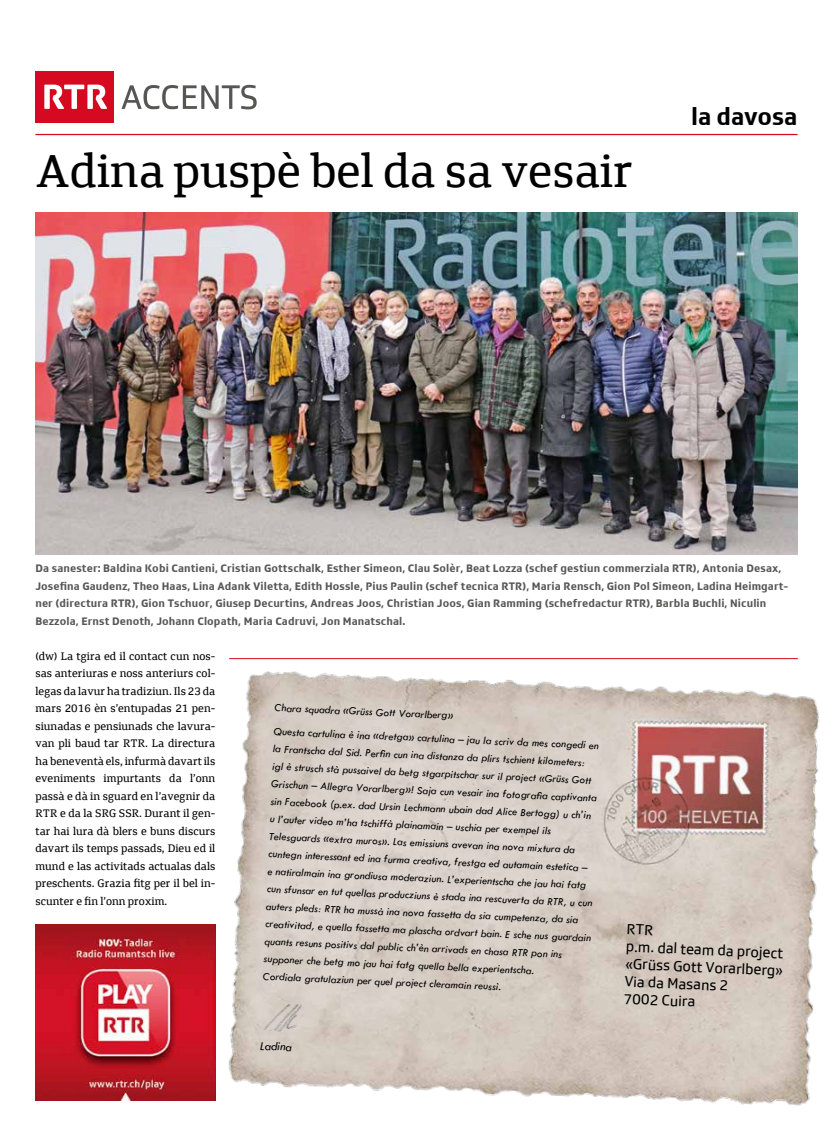
<style>
.page{position:relative;width:833px;height:1134px;background:#fff}
.page>*{position:absolute;margin:0;border:0;box-sizing:border-box;transform-origin:0 0}
.t1{font:47.5px "SRGSSR Type Serif";color:#000}
.t2{font:700 25px "SRGSSR Type";color:#000}
.t3{font:15px/17.6px "SRGSSR Type";color:#000}
.t4{font:italic 12.5px "Tw Cen";color:#000}
.t5{font:italic 11.25px/17.5px "Tw Cen";color:#000}
.t6{font:11.25px/17.5px "SRGSSR Type Serif";letter-spacing:.005em;color:#000;text-align:justify}
.t7{font:700 11.25px/17.5px "SRGSSR Type";letter-spacing:.01em;color:#565655}
</style>
<div class="page">
<hr style="left:35px;top:134px;width:762px;height:1px;background:#d50920">
<div style="left:35px;top:71px;width:79px;height:51px;background:#d50920"></div>
<svg style="left:44px;top:85px;width:63px;height:24px"></svg>
<svg style="left:122px;top:85px;width:135px;height:24px"></svg>
<img style="left:215px;top:659px;width:605px;height:447px">
<hr style="left:229px;top:658px;width:569px;height:1px;background:#d50920">
<img style="left:258px;top:991px;width:44px;height:43px">
<img style="left:35px;top:924px;width:180px;height:177px">
<img style="left:35px;top:213px;width:762px;height:341px">
<h1 class="t1" style="left:35px;top:143px;width:599px">Adina puspè bel da sa vesair</h1>
<h2 class="t2" style="left:691px;top:101px;width:108px">la davosa</h2>
<p class="t7" style="left:35px;top:559px;width:754px">Da sanester: Baldina Kobi Cantieni, Cristian Gottschalk, Esther Simeon, Clau Solèr, Beat Lozza (schef gestiun commerziala RTR), Antonia Desax, Josefina Gaudenz, Theo Haas, Lina Adank Viletta, Edith Hossle, Pius Paulin (schef tecnica RTR), Maria Rensch, Gion Pol Simeon, Ladina Heimgart&shy;ner (directura RTR), Gion Tschuor, Giusep Decurtins, Andreas Joos, Christian Joos, Gian Ramming (schefredactur RTR), Barbla Buchli, Niculin Bezzola, Ernst Denoth, Johann Clopath, Maria Cadruvi, Jon Manatschal.</p>
<p class="t6" style="left:35px;top:647px;width:181px">(dw) La tgira ed il contact cun nos&shy;sas anteriuras e noss anteriurs col&shy;legas da lavur ha tradiziun. Ils 23 da mars 2016 èn s’entupadas 21 pen&shy;siunadas e pensiunads che lavura&shy;van pli baud tar RTR. La directura ha beneventà els, infurmà davart ils eveniments impurtants da l’onn passà e dà in sguard en l’avegnir da RTR e da la SRG SSR. Durant il gen&shy;tar hai lura dà blers e buns discurs davart ils temps passads, Dieu ed il mund e las activitads actualas dals preschents. Grazia fitg per il bel in&shy;scunter e fin l’onn proxim.</p>
<p class="t5" style="left:275px;top:695px;width:327px;line-height:23.1px;rotate:3deg">Chara squadra «Grüss Gott Vorarlberg»<br>Questa cartulina è ina «dretga» cartulina – jau la scriv da mes congedi en</p>
<p class="t5" style="left:273px;top:738px;width:329px;rotate:3deg">la Frantscha dal Sid. Perfi n cun ina distanza da plirs tschient kilometers:<br>igl è strusch stà pussaivel da betg stgarpitschar sur il project «Grüss Gott Grischun – Allegra Vorarlberg»! Saja cun vesair ina fotografi a captivanta sin Facebook (p.ex. dad Ursin Lechmann ubain dad Alice Bertogg) u ch’in u l’auter video m’ha tschiffà plainamain – uschia per exempel ils Telesguards «extra muros». Las emissiuns avevan ina nova mixtura da cuntegn interessant ed ina furma creativa, frestga ed autamain estetica –<br>e natiralmain ina grondiusa moderaziun. L’experientscha che jau hai fatg cun sfunsar en tut quellas producziuns è stada ina rescuverta da RTR, u cun auters pleds: RTR ha mussà ina nova fassetta da sia cumpetenza, da sia creativitad, e quella fassetta ma plascha ordvart bain. E sche nus guardain quants resuns positivs dal public ch’èn arrivads en chasa RTR pon ins supponer che betg mo jau hai fatg quella bella experientscha.<br>Cordiala gratulaziun per quel project cleramain reussì.</p>
<h3 class="t3" style="left:626px;top:920px;width:160px;rotate:2deg">RTR<br>p.m. dal team da project «Grüss Gott Vorarlberg»<br>Via da Masans 2<br>7002 Cuira</h3>
<p class="t4" style="left:260px;top:1038px;width:34px;rotate:3deg">Ladina</p>
</div>
